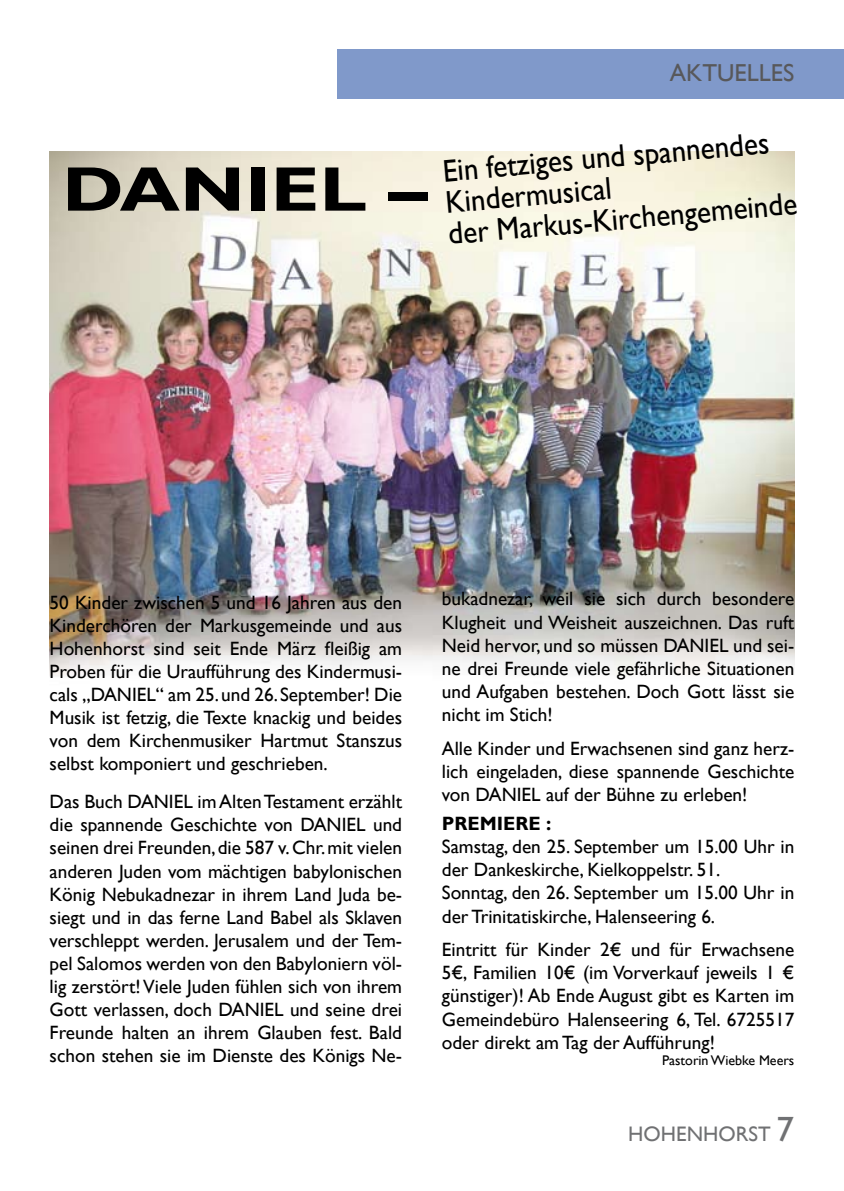
<style>
.page{position:relative;width:844px;height:1191px;background:#fff}
.page>*{position:absolute;margin:0;border:0;box-sizing:border-box;transform-origin:0 0}
.t1{font:700 63.18px "Gill Sans";color:#000;scale:1.22 1}
.t2{font:31.5px/31.5px "Gill Sans";color:#000;scale:.93 1}
.t3{font:24.5px "Gill Sans";color:#58585a}
.t4{font:21px "Gill Sans";color:#707173}
.t5{font:19.25px/23.1px "Gill Sans";color:#000;text-align:justify}
.t6{font:700 19.25px "Gill Sans";color:#000}
.t7{font:14px "Gill Sans";color:#000}
.s1{font-size:35px}
</style>
<div class="page">
<img style="left:50px;top:151px;width:744px;height:525px">
<div style="left:337px;top:50px;width:506px;height:49px;background:#8099ca"></div>
<p class="t3" style="left:669px;top:59px;width:126px">AKTUELLES</p>
<h1 class="t1" style="left:62px;top:151px;width:300px">DANIEL –</h1>
<h2 class="t2" style="left:441px;top:156px;width:378px;rotate:-5deg">Ein fetziges und spannendes<br>Kindermusical<br>der Markus-Kirchengemeinde</h2>
<p class="t5" style="left:50px;top:591px;width:354px">50 Kinder zwischen 5 und 16 Jahren aus den Kinderchören der Markusgemeinde und aus Hohenhorst sind seit Ende März fleißig am Proben für die Uraufführung des Kindermusi&shy;cals „DANIEL“ am 25. und 26. September! Die Musik ist fetzig, die Texte knackig und beides von dem Kirchenmusiker Hartmut Stanszus selbst komponiert und geschrieben.</p>
<p class="t5" style="left:50px;top:790px;width:354px">Das Buch DANIEL im Alten Testament erzählt die spannende Geschichte von DANIEL und seinen drei Freunden, die 587 v. Chr. mit vielen anderen Juden vom mächtigen babylonischen König Nebukadnezar in ihrem Land Juda be&shy;siegt und in das ferne Land Babel als Sklaven verschleppt werden. Jerusalem und der Tem&shy;pel Salomos werden von den Babyloniern völ&shy;lig zerstört! Viele Juden fühlen sich von ihrem Gott verlassen, doch DANIEL und seine drei Freunde halten an ihrem Glauben fest. Bald schon stehen sie im Dienste des Königs Ne-</p>
<p class="t5" style="left:441px;top:587px;width:354px">bukadnezar, weil sie sich durch besondere Klugheit und Weisheit auszeichnen. Das ruft Neid hervor, und so müssen DANIEL und sei&shy;ne drei Freunde viele gefährliche Situationen und Aufgaben bestehen. Doch Gott lässt sie nicht im Stich!</p>
<p class="t5" style="left:441px;top:737px;width:354px">Alle Kinder und Erwachsenen sind ganz herz&shy;lich eingeladen, diese spannende Geschichte von DANIEL auf der Bühne zu erleben!</p>
<p class="t6" style="left:441px;top:812px;width:111px">PREMIERE :</p>
<p class="t5" style="left:441px;top:835px;width:354px;text-align:left">Samstag, den 25. September um 15.00 Uhr in der Dankeskirche, Kielkoppelstr. 51.<br>Sonntag, den 26. September um 15.00 Uhr in der Trinitatiskirche, Halenseering 6.</p>
<p class="t5" style="left:441px;top:938px;width:354px">Eintritt für Kinder 2€ und für Erwachsene 5€, Familien 10€ (im Vorverkauf jeweils 1 € günstiger)! Ab Ende August gibt es Karten im Gemeindebüro Halenseering 6, Tel. 6725517 oder direkt am Tag der Aufführung!</p>
<p class="t7" style="left:662px;top:1052px;width:134px">Pastorin Wiebke Meers</p>
<p class="t4" style="left:628px;top:1121px;width:167px">HOHENHORST <span class="s1">7</span></p>
</div>
